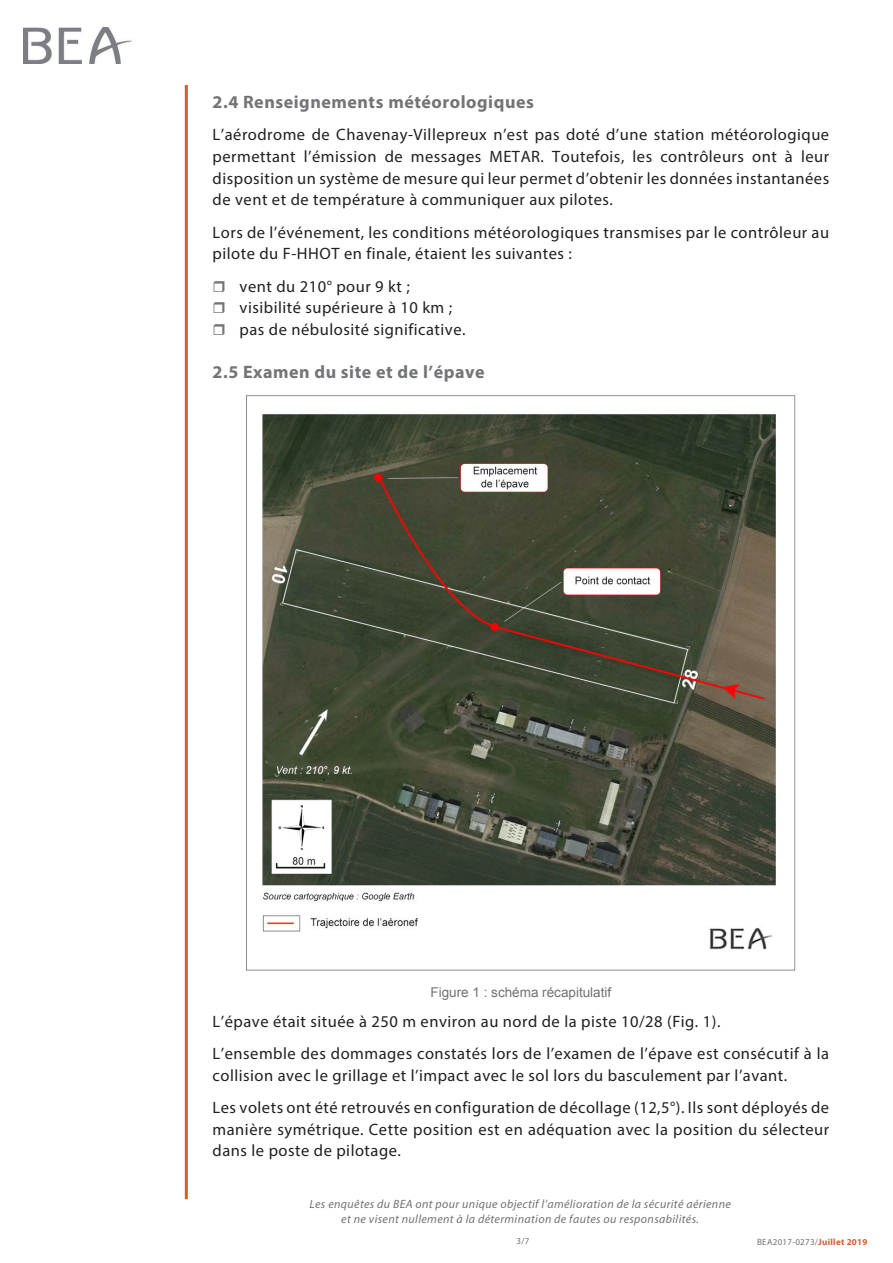
<style>
.page{position:relative;width:893px;height:1263px;background:#fff}
.page>*{position:absolute;margin:0;border:0;box-sizing:border-box;transform-origin:0 0}
.Titre_2{font:700 18px "Myriad Pro";letter-spacing:.03em;color:#727477}
.t1{font:16.5px/21.6px "Myriad Pro";letter-spacing:.03em;color:#231f20;text-align:justify}
.Légende{font:13.5px "Arial";color:#717275}
.t2{font:italic 12px/14.4px "Myriad Pro";letter-spacing:.03em;color:#717275;text-align:center}
.t3{font:9px "Myriad Pro";letter-spacing:.03em;color:#717275}
.s1{font-weight:700;color:#d75c28}
</style>
<div class="page">
<hr style="left:185px;top:85px;width:3px;height:1114px;background:#d75c28">
<img style="left:23px;top:28px;width:109px;height:36px">
<img style="left:246px;top:395px;width:550px;height:576px">
<p class="Titre_2" style="left:213px;top:90px;width:323px">2.4 Renseignements météorologiques</p>
<p class="t1" style="left:213px;top:124px;width:618px">L’aérodrome de Chavenay-Villepreux n’est pas doté d’une station météorologique permettant l’émission de messages METAR. Toutefois, les contrôleurs ont à leur disposition un système de mesure qui leur permet d’obtenir les données instantanées de vent et de température à communiquer aux pilotes.</p>
<p class="t1" style="left:213px;top:221px;width:618px">Lors de l’événement, les conditions météorologiques transmises par le contrôleur au pilote du F-HHOT en finale, étaient les suivantes :</p>
<p class="t1" style="left:240px;top:275px;width:172px">vent du 210° pour 9 kt ;</p>
<p class="t1" style="left:240px;top:297px;width:214px">visibilité supérieure à 10 km ;</p>
<p class="t1" style="left:240px;top:318px;width:227px">pas de nébulosité significative.</p>
<p class="Titre_2" style="left:213px;top:360px;width:274px">2.5 Examen du site et de l’épave</p>
<p class="Légende" style="left:430px;top:983px;width:182px">Figure 1 : schéma récapitulatif</p>
<p class="t1" style="left:213px;top:1010px;width:509px">L’épave était située à 250 m environ au nord de la piste 10/28 (Fig. 1).</p>
<p class="t1" style="left:213px;top:1042px;width:618px">L’ensemble des dommages constatés lors de l’examen de l’épave est consécutif à la collision avec le grillage et l’impact avec le sol lors du basculement par l’avant.</p>
<p class="t1" style="left:213px;top:1096px;width:618px">Les volets ont été retrouvés en configuration de décollage (12,5°). Ils sont déployés de manière symétrique. Cette position est en adéquation avec la position du sélecteur dans le poste de pilotage.</p>
<p class="t2" style="left:309px;top:1197px;width:423px">Les enquêtes du BEA ont pour unique objectif l’amélioration de la sécurité aérienne et ne visent nullement à la détermination de fautes ou responsabilités.</p>
<p class="t3" style="left:517px;top:1236px;width:14px">3/7</p>
<p class="t3" style="left:757px;top:1236px;width:112px">BEA2017-0273/<span class="s1">Juillet 2019</span></p>
</div>
